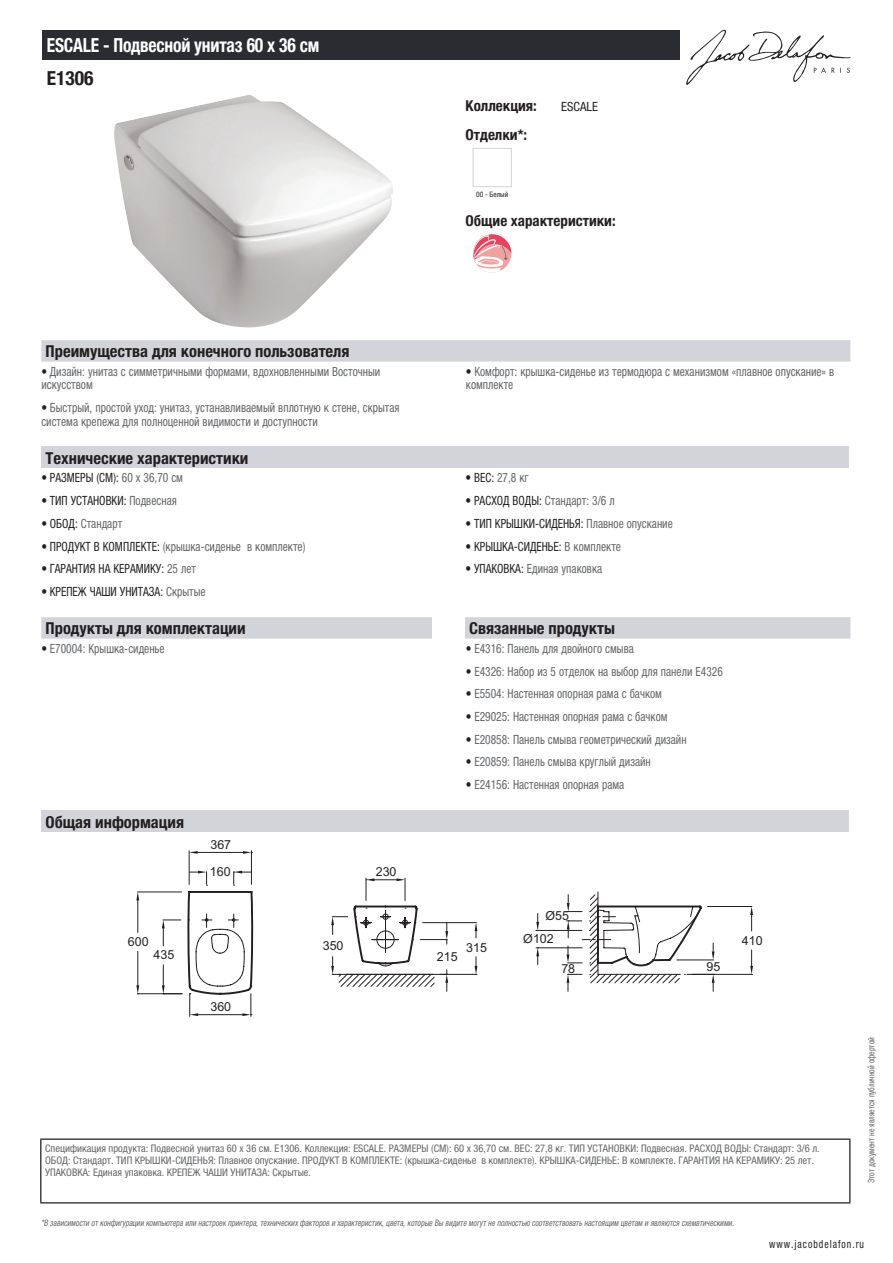
<style>
.page{position:relative;width:893px;height:1263px;background:#fff}
.page>*{position:absolute;margin:0;border:0;box-sizing:border-box;transform-origin:0 0}
.t1{font:700 condensed 19.5px "Helvetica Neue LTCYR";letter-spacing:-.01em;color:#fff;scale:.9 1}
.t2{font:700 condensed 19.5px "Helvetica Neue LTCYR";color:#231f20}
.t3{font:700 condensed 16.5px "Helvetica Neue LTCYR";color:#231f20}
.t4{font:700 condensed 15px "Helvetica Neue LTCYR";color:#231f20}
.t5{font:condensed 12.75px/13.5px "Helvetica Neue LTCYR";color:#626568;scale:.9 1}
.t6{font:condensed 12.75px "Helvetica Neue LTCYR";color:#231f20;scale:.9 1}
.t7{font:condensed 12.75px "Helvetica Neue LTCYR";color:#231f20}
.t8{font:12.45px/27.5px "Arial";color:#231f20}
.t9{font:condensed 11.25px "Helvetica Neue LTCYR";letter-spacing:.1em;color:#231f20;scale:.87 1}
.t10{font:condensed 10.5px/12px "Helvetica Neue LTCYR";color:#626568}
.t11{font:italic condensed 9px "Helvetica Neue LTCYR";color:#626568;scale:.87 1}
.t12{font:condensed 9px "Helvetica Neue LTCYR";color:#626568;scale:.87 1}
.t13{font:condensed 7.5px "Helvetica Neue LTCYR";color:#231f20}
.s1{color:#231f20}
.s2{color:#626568}
</style>
<div class="page">
<svg style="left:686px;top:30px;width:164px;height:55px"></svg>
<img style="left:114px;top:95px;width:279px;height:233px">
<div style="left:473px;top:148px;width:39px;height:39px;border:1px solid #d3d4da"></div>
<svg style="left:473px;top:234px;width:38px;height:39px"></svg>
<div style="left:41px;top:340px;width:809px;height:22px;background:#d3d4da"></div>
<div style="left:41px;top:447px;width:808px;height:21px;background:#d3d4da"></div>
<svg style="left:41px;top:617px;width:809px;height:22px;background:#d4d5db"></svg>
<div style="left:432px;top:617px;width:33px;height:22px;background:#fff"></div>
<div style="left:41px;top:810px;width:808px;height:22px;background:#d3d4da"></div>
<hr style="left:189px;top:851px;width:1px;height:33px;background:#231f20">
<hr style="left:251px;top:851px;width:1px;height:33px;background:#231f20">
<hr style="left:198px;top:852px;width:45px;height:1px;background:#231f20">
<svg style="left:189px;top:851px;width:9px;height:3px"></svg>
<svg style="left:243px;top:851px;width:9px;height:3px"></svg>
<hr style="left:137px;top:891px;width:45px;height:1px;background:#231f20">
<hr style="left:137px;top:993px;width:45px;height:1px;background:#231f20">
<hr style="left:137px;top:900px;width:1px;height:32px;background:#231f20">
<hr style="left:137px;top:951px;width:1px;height:34px;background:#231f20">
<svg style="left:136px;top:892px;width:3px;height:8px"></svg>
<svg style="left:136px;top:985px;width:3px;height:9px"></svg>
<hr style="left:707px;top:906px;width:45px;height:1px;background:#231f20">
<hr style="left:692px;top:974px;width:60px;height:1px;background:#231f20">
<svg style="left:750px;top:906px;width:3px;height:25px"></svg>
<svg style="left:750px;top:950px;width:3px;height:25px"></svg>
<svg style="left:162px;top:919px;width:19px;height:27px"></svg>
<svg style="left:162px;top:965px;width:20px;height:29px"></svg>
<svg style="left:188px;top:871px;width:527px;height:145px"></svg>
<div style="left:43px;top:30px;width:637px;height:30px;background:#2a2c32"></div>
<hr style="left:40px;top:1138px;width:810px;height:2px;background:#040503">
<hr style="left:40px;top:1140px;width:1px;height:62px;background:#040503">
<hr style="left:849px;top:1140px;width:1px;height:62px;background:#040503">
<hr style="left:40px;top:1202px;width:810px;height:1px;background:#040503">
<h1 class="t1" style="left:47px;top:34px;width:304px">ESCALE - Подвесной унитаз 60 х 36 см</h1>
<h1 class="t2" style="left:47px;top:67px;width:48px">E1306</h1>
<p class="t4" style="left:466px;top:97px;width:73px">Коллекция:</p>
<p class="t7" style="left:561px;top:99px;width:38px">ESCALE</p>
<p class="t4" style="left:466px;top:126px;width:63px">Отделки*:</p>
<p class="t13" style="left:476px;top:190px;width:34px">00 - Белый</p>
<p class="t4" style="left:466px;top:212px;width:152px">Общие характеристики:</p>
<p class="t3" style="left:46px;top:342px;width:305px">Преимущества для конечного пользователя</p>
<p class="t5" style="left:41px;top:365px;width:378px"><span class="s1">•</span> Дизайн: унитаз с симметричными формами, вдохновленными Восточныи искусством</p>
<p class="t5" style="left:466px;top:365px;width:411px"><span class="s1">•</span> Комфорт: крышка-сиденье из термодюра с механизмом «плавное опускание» в комплекте</p>
<p class="t5" style="left:41px;top:401px;width:400px"><span class="s1">•</span> Быстрый, простой уход: унитаз, устанавливаемый вплотную к стене, скрытая система крепежа для полноценной видимости и доступности</p>
<p class="t3" style="left:46px;top:449px;width:204px">Технические характеристики</p>
<p class="t6" style="left:41px;top:471px;width:159px">• РАЗМЕРЫ (СМ): <span class="s2">60 x 36,70 см</span></p>
<p class="t5" style="left:466px;top:471px;width:72px"><span class="s1">• ВЕС:</span> 27,8 кг</p>
<p class="t6" style="left:41px;top:493px;width:152px">• ТИП УСТАНОВКИ: <span class="s2">Подвесная</span></p>
<p class="t5" style="left:466px;top:494px;width:167px"><span class="s1">• РАСХОД ВОДЫ:</span> Стандарт: 3/6 л</p>
<p class="t5" style="left:41px;top:517px;width:91px"><span class="s1">• ОБОД:</span> Стандарт</p>
<p class="t6" style="left:466px;top:516px;width:232px">• ТИП КРЫШКИ-СИДЕНЬЯ: <span class="s2">Плавное опускание</span></p>
<p class="t5" style="left:41px;top:539px;width:295px"><span class="s1">• ПРОДУКТ В КОМПЛЕКТЕ:</span> (крышка-сиденье в комплекте)</p>
<p class="t6" style="left:466px;top:539px;width:174px">• КРЫШКА-СИДЕНЬЕ: <span class="s2">В комплекте</span></p>
<p class="t6" style="left:41px;top:562px;width:173px">• ГАРАНТИЯ НА КЕРАМИКУ: <span class="s2">25 лет</span></p>
<p class="t5" style="left:466px;top:562px;width:153px"><span class="s1">• УПАКОВКА:</span> Единая упаковка</p>
<p class="t6" style="left:41px;top:584px;width:184px">• КРЕПЕЖ ЧАШИ УНИТАЗА: <span class="s2">Скрытые</span></p>
<p class="t3" style="left:46px;top:619px;width:202px">Продукты для комплектации</p>
<p class="t3" style="left:469px;top:619px;width:147px">Связанные продукты</p>
<p class="t5" style="left:41px;top:642px;width:138px"><span class="s1">•</span> E70004: Крышка-сиденье</p>
<p class="t5" style="left:466px;top:642px;width:188px"><span class="s1">•</span> E4316: Панель для двойного смыва</p>
<p class="t5" style="left:466px;top:664px;width:287px"><span class="s1">•</span> E4326: Набор из 5 отделок на выбор для панели Е4326</p>
<p class="t5" style="left:466px;top:687px;width:219px"><span class="s1">•</span> E5504: Настенная опорная рама с бачком</p>
<p class="t5" style="left:466px;top:710px;width:226px"><span class="s1">•</span> E29025: Настенная опорная рама с бачком</p>
<p class="t5" style="left:466px;top:732px;width:247px"><span class="s1">•</span> E20858: Панель смыва геометрический дизайн</p>
<p class="t5" style="left:466px;top:755px;width:207px"><span class="s1">•</span> E20859: Панель смыва круглый дизайн</p>
<p class="t5" style="left:466px;top:778px;width:178px"><span class="s1">•</span> E24156: Настенная опорная рама</p>
<p class="t3" style="left:46px;top:812px;width:140px">Общая информация</p>
<p class="t8" style="left:210px;top:831px;width:23px">367<br>160</p>
<p class="t8" style="left:376px;top:858px;width:22px">230</p>
<p class="t8" style="left:545px;top:902px;width:25px">Ø55</p>
<p class="t8" style="left:523px;top:925px;width:32px">Ø102</p>
<p class="t8" style="left:128px;top:928px;width:22px">600</p>
<p class="t8" style="left:742px;top:927px;width:22px">410</p>
<p class="t8" style="left:466px;top:933px;width:22px">315</p>
<p class="t8" style="left:154px;top:941px;width:22px">435</p>
<p class="t8" style="left:323px;top:932px;width:22px">350</p>
<p class="t8" style="left:437px;top:943px;width:22px">215</p>
<p class="t8" style="left:561px;top:955px;width:15px">78</p>
<p class="t8" style="left:707px;top:953px;width:15px">95</p>
<p class="t8" style="left:210px;top:993px;width:22px">360</p>
<p class="t10" style="left:45px;top:1142px;width:776px">Спецификация продукта: Подвесной унитаз 60 х 36 см. E1306. Коллекция: ESCALE. РАЗМЕРЫ (СМ): 60 x 36,70 см. ВЕС: 27,8 кг. ТИП УСТАНОВКИ: Подвесная. РАСХОД ВОДЫ: Стандарт: 3/6 л.<br>ОБОД: Стандарт. ТИП КРЫШКИ-СИДЕНЬЯ: Плавное опускание. ПРОДУКТ В КОМПЛЕКТЕ: (крышка-сиденье в комплекте). КРЫШКА-СИДЕНЬЕ: В комплекте. ГАРАНТИЯ НА КЕРАМИКУ: 25 лет.<br>УПАКОВКА: Единая упаковка. КРЕПЕЖ ЧАШИ УНИТАЗА: Скрытые.</p>
<p class="t11" style="left:41px;top:1218px;width:800px">*В зависимости отконфигурации компьютера или настроек принтера,техническихфакторов и характеристик,цвета,которые Вы видите могутне полностью соответствоватьнастоящим цветам и являются схематическими.</p>
<p class="t12" style="left:866px;top:1183px;width:169px;rotate:-90deg">Этот документ не является публичной офертой</p>
<p class="t9" style="left:769px;top:1237px;width:110px">www.jacobdelafon.ru</p>
</div>
